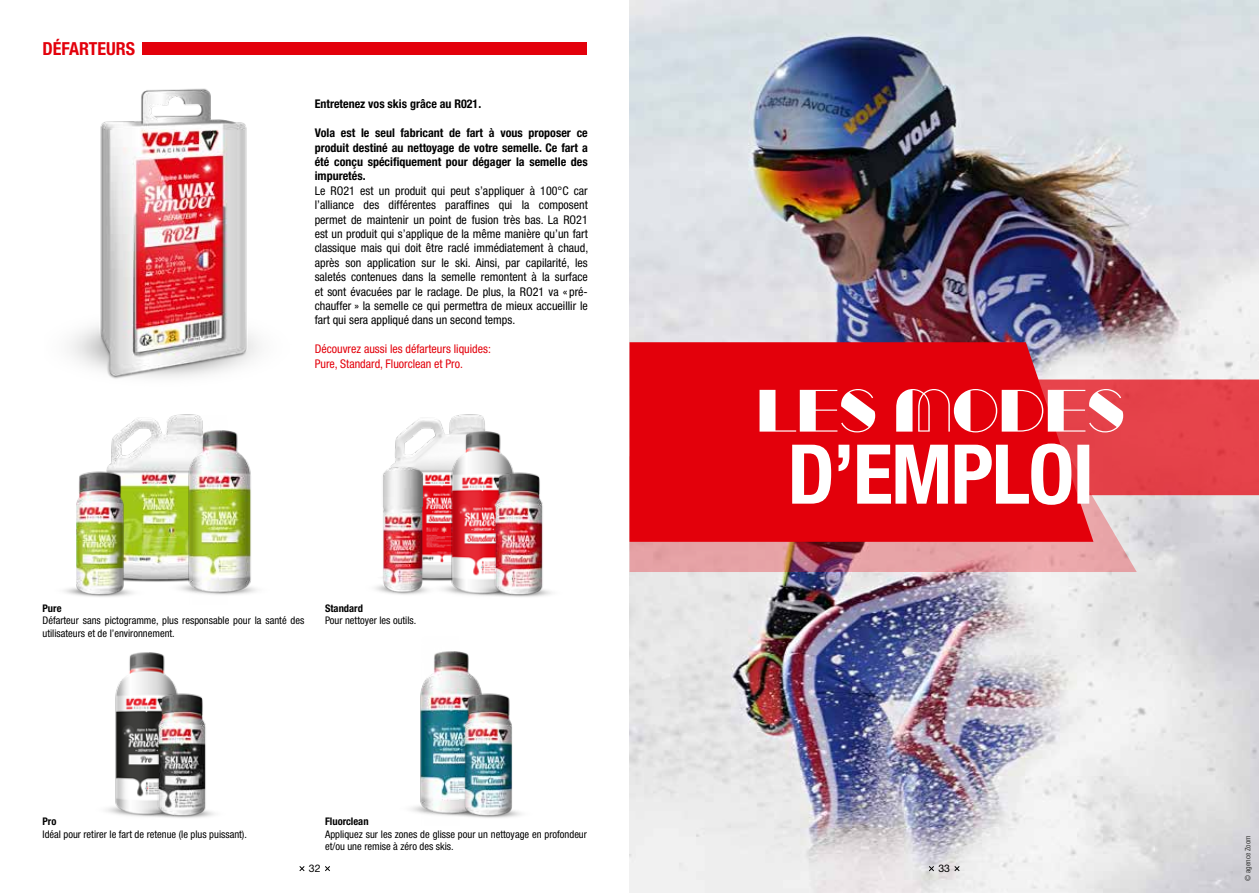
<style>
.page{position:relative;width:1259px;height:893px;background:#fff}
.page>*{position:absolute;margin:0;border:0;box-sizing:border-box;transform-origin:0 0}
.t1{font:56.7px "Manbow Solid";color:#fff}
.t2{font:700 condensed 18px "Helvetica Neue LT Std";color:#e3000b}
.t3{font:condensed 12px/14.4px "Helvetica Neue LT Std";color:#000;text-align:justify}
.t4{font:700 condensed 12px/14.4px "Helvetica Neue LT Std";color:#000;text-align:justify}
.t5{font:condensed 12px/14.4px "Helvetica Neue LT Std";color:#e3000b}
.t6{font:condensed 10.5px/12.6px "Helvetica Neue LT Std";color:#000}
.t7{font:700 condensed 10.5px "Helvetica Neue LT Std";color:#000}
.t8{font:10.5px "Helvetica Neue LT Std";color:#000}
.t9{font:condensed 7.5px "Helvetica Neue LT Std";color:#3a3a39}
</style>
<div class="page">
<svg style="left:299px;top:866px;width:6px;height:5px"></svg>
<svg style="left:325px;top:866px;width:5px;height:5px"></svg>
<img style="left:629px;top:0;width:630px;height:893px">
<svg style="left:629px;top:342px;width:464px;height:114px;background:#e01a25"></svg>
<svg style="left:629px;top:456px;width:507px;height:116px;background:#df4951"></svg>
<svg style="left:661px;top:379px;width:598px;height:116px;background:#e31b24"></svg>
<svg style="left:928px;top:866px;width:6px;height:5px"></svg>
<svg style="left:954px;top:866px;width:6px;height:5px"></svg>
<div style="left:142px;top:43px;width:445px;height:12px;background:#e3000b"></div>
<img style="left:70px;top:88px;width:189px;height:291px">
<svg style="left:792px;top:443px;width:297px;height:62px"></svg>
<img style="left:422px;top:651px;width:58px;height:35px">
<img style="left:411px;top:686px;width:110px;height:132px">
<img style="left:118px;top:652px;width:57px;height:34px">
<img style="left:106px;top:686px;width:108px;height:132px">
<img style="left:395px;top:416px;width:117px;height:50px">
<img style="left:489px;top:466px;width:62px;height:131px">
<img style="left:375px;top:445px;width:114px;height:151px">
<img style="left:109px;top:414px;width:90px;height:51px">
<img style="left:64px;top:465px;width:51px;height:132px">
<img style="left:115px;top:416px;width:142px;height:181px">
<h2 class="t2" style="left:43px;top:38px;width:94px">DÉFARTEURS</h2>
<p class="t4" style="left:315px;top:97px;width:168px">Entretenez vos skis grâce au R021.</p>
<p class="t4" style="left:315px;top:126px;width:275px">Vola est le seul fabricant de fart à vous proposer ce produit destiné au nettoyage de votre semelle. Ce fart a été conçu spécifiquement pour dégager la semelle des impuretés.</p>
<p class="t3" style="left:315px;top:183px;width:275px">Le RO21 est un produit qui peut s’appliquer à 100°C car l’alliance des différentes paraffines qui la composent permet de maintenir un point de fusion très bas. La RO21 est un produit qui s’applique de la même manière qu’un fart classique mais qui doit être raclé immédiatement à chaud, après son application sur le ski. Ainsi, par capilarité, les saletés contenues dans la semelle remontent à la surface et sont évacuées par le raclage. De plus, la RO21 va « pré&shy;chauffer » la semelle ce qui permettra de mieux accueillir le fart qui sera appliqué dans un second temps.</p>
<p class="t5" style="left:315px;top:342px;width:178px">Découvrez aussi les défarteurs liquides:<br>Pure, Standard, Fluorclean et Pro.</p>
<p class="t7" style="left:43px;top:601px;width:21px">Pure</p>
<p class="t6" style="left:43px;top:614px;width:263px">Défarteur sans pictogramme, plus responsable pour la santé des utilisateurs et de l’environnement.</p>
<p class="t7" style="left:325px;top:601px;width:39px">Standard</p>
<p class="t6" style="left:325px;top:614px;width:93px">Pour nettoyer les outils.</p>
<p class="t7" style="left:43px;top:815px;width:15px">Pro</p>
<p class="t6" style="left:43px;top:828px;width:206px">Idéal pour retirer le fart de retenue (le plus puissant).</p>
<p class="t7" style="left:325px;top:815px;width:45px">Fluorclean</p>
<p class="t6" style="left:325px;top:828px;width:263px">Appliquez sur les zones de glisse pour un nettoyage en profondeur et/ou une remise à zéro des skis.</p>
<h1 class="t1" style="left:757px;top:377px;width:369px">LES MODES</h1>
<p class="t8" style="left:309px;top:862px;width:13px">32</p>
<p class="t8" style="left:938px;top:862px;width:13px">33</p>
<p class="t9" style="left:1243px;top:881px;width:47px;rotate:-90deg">© agence Zoom</p>
</div>
